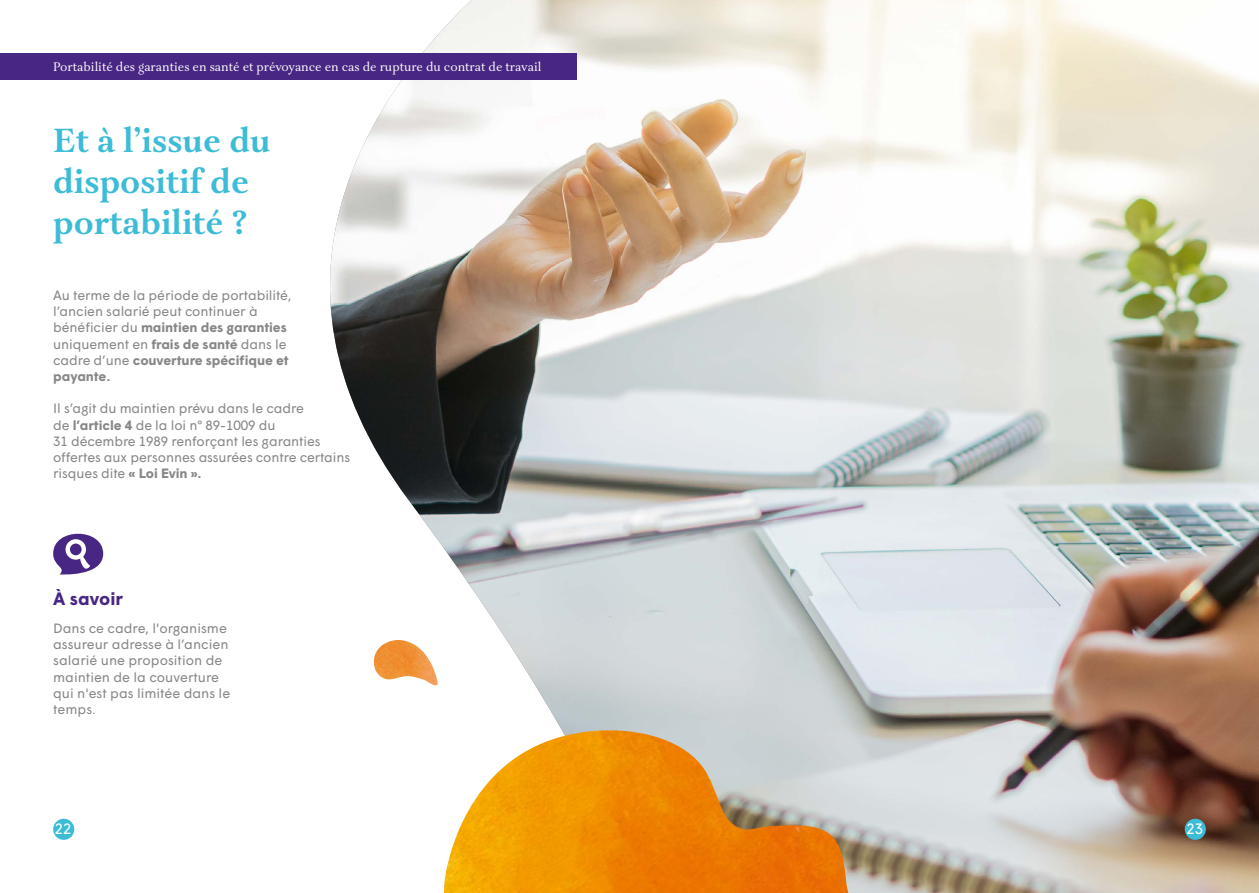
<style>
.page{position:relative;width:1259px;height:893px;background:#fff}
.page>*{position:absolute;margin:0;border:0;box-sizing:border-box;transform-origin:0 0}
.t1{font:700 34.5px/41.4px "Aria Text G1";color:#3cbcd7}
.t2{font:700 18px "Wigrum";color:#482683}
.t3{font:15px "Wigrum";color:#fff}
.t4{font:13.5px/16.2px "Wigrum";letter-spacing:-.005em;color:#878787}
.t5{font:12.75px "Aria Text G1";color:#fff}
.s1{font-weight:700}
</style>
<div class="page">
<div style="left:53px;top:819px;width:21px;height:21px;background:#3cbcd7;border-radius:50%"></div>
<svg style="left:53px;top:533px;width:50px;height:42px"></svg>
<img style="left:330px;top:0;width:929px;height:893px">
<div style="left:0;top:53px;width:576px;height:27px;background:#482683"></div>
<img style="left:444px;top:730px;width:404px;height:163px">
<img style="left:372px;top:640px;width:67px;height:45px">
<div style="left:1184px;top:819px;width:21px;height:21px;background:#3cbcd7;border-radius:50%"></div>
<p class="t5" style="left:53px;top:59px;width:490px">Portabilité des garanties en santé et prévoyance en cas de rupture du contrat de travail</p>
<h1 class="t1" style="left:53px;top:121px;width:219px">Et à l’issue du dispositif de portabilité ?</h1>
<p class="t4" style="left:53px;top:286px;width:240px">Au terme de la période de portabilité, l’ancien salarié peut continuer à bénéficier du <span class="s1">maintien des garanties </span>uniquement en <span class="s1">frais de santé</span> dans le cadre d’une <span class="s1">couverture spécifique et payante.</span></p>
<p class="t4" style="left:53px;top:400px;width:298px">Il s’agit du maintien prévu dans le cadre<br>de <span class="s1">l’article 4</span> de la loi n° 89-1009 du<br>31 décembre 1989 renforçant les garanties offertes aux personnes assurées contre certains risques dite <span class="s1">« Loi Evin ».</span></p>
<h2 class="t2" style="left:53px;top:585px;width:71px">À savoir</h2>
<p class="t4" style="left:53px;top:619px;width:179px">Dans ce cadre, l'organisme assureur adresse à l’ancien salarié une proposition de maintien de la couverture qui n'est pas limitée dans le temps.</p>
<p class="t3" style="left:55px;top:818px;width:18px">22</p>
<p class="t3" style="left:1186px;top:818px;width:18px">23</p>
</div>
